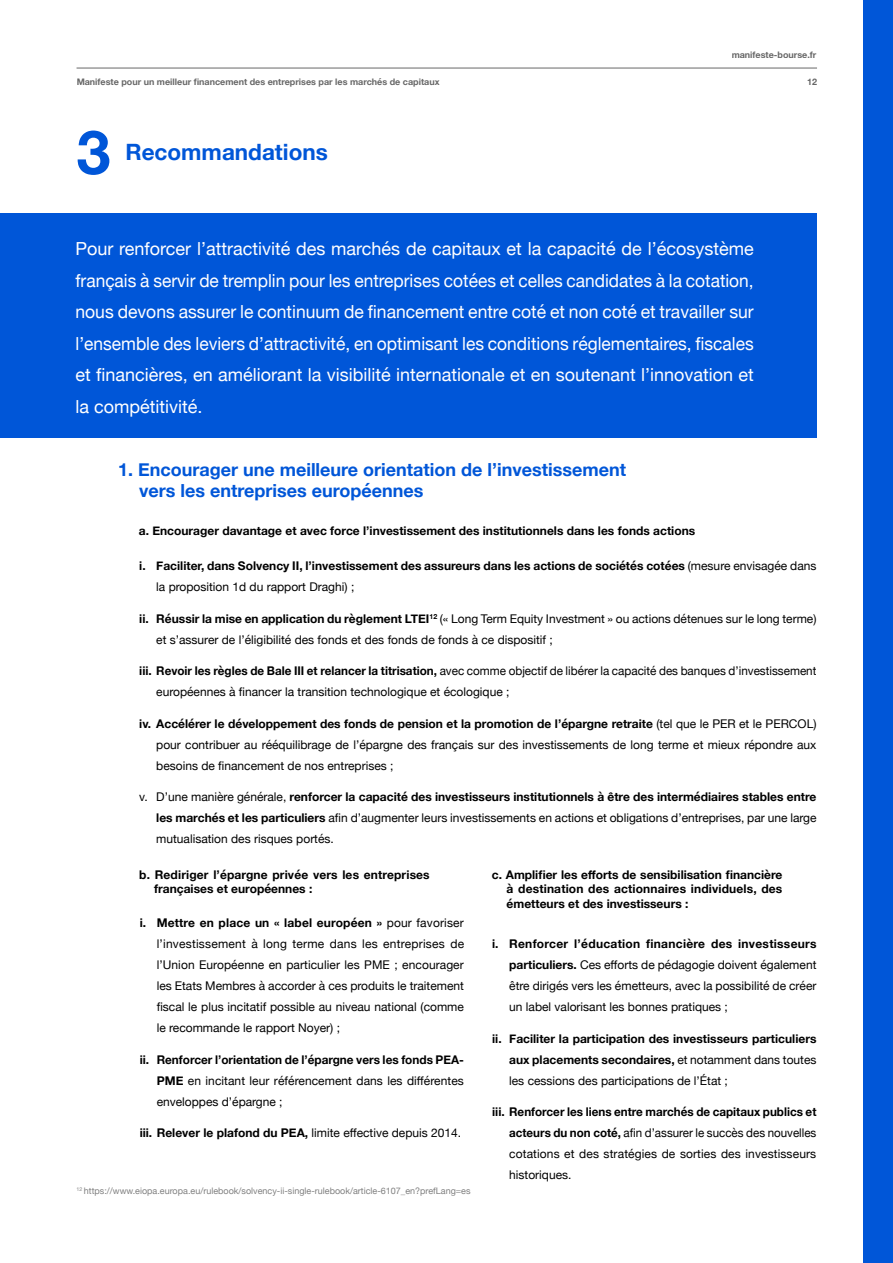
<style>
.page{position:relative;width:893px;height:1263px;background:#fff}
.page>*{position:absolute;margin:0;border:0;box-sizing:border-box;transform-origin:0 0}
.t1{font:700 61.05px "Helvetica Neue";color:#0056d8}
.t2{font:700 22.5px "Helvetica Neue";color:#0056d8}
.t3{font:18px/31.5px "Helvetica Neue";color:#fff;text-align:justify}
.t4{font:700 18px/21.6px "Helvetica Neue";color:#0056d8}
.t5{font:12px/21px "Helvetica Neue";color:#000;text-align:justify}
.t6{font:700 12px/14.4px "Helvetica Neue";color:#000}
.t7{font:9px "Helvetica Neue";color:#808080}
.t8{font:700 9px "Helvetica Neue";color:#000}
.s1{font-weight:400}
.s2{font-weight:700}
</style>
<div class="page">
<div style="left:863px;top:0;width:30px;height:1263px;background:#0056d8"></div>
<div style="left:0;top:213px;width:816px;height:225px;background:#0056d8"></div>
<hr style="left:77px;top:68px;width:740px;height:1px;background:#000">
<p class="t8" style="left:732px;top:47px;width:86px">manifeste-bourse.fr</p>
<p class="t8" style="left:77px;top:75px;width:364px">Manifeste pour un meilleur financement des entreprises par les marchés de capitaux</p>
<p class="t8" style="left:807px;top:75px;width:12px">12</p>
<h1 class="t1" style="left:77px;top:104px;width:35px">3</h1>
<h2 class="t2" style="left:125px;top:135px;width:204px">Recommandations</h2>
<p class="t3" style="left:75px;top:234px;width:680px">Pour renforcer l’attractivité des marchés de capitaux et la capacité de l’écosystème français à servir de tremplin pour les entreprises cotées et celles candidates à la cotation, nous devons assurer le continuum de financement entre coté et non coté et travailler sur l’ensemble des leviers d’attractivité, en optimisant les conditions réglementaires, fiscales et financières, en améliorant la visibilité internationale et en soutenant l’innovation et la compétitivité.</p>
<h3 class="t4" style="left:139px;top:459px;width:488px;text-indent:-21px">1. Encourager une meilleure orientation de l’investissement vers les entreprises européennes</h3>
<p class="t6" style="left:139px;top:524px;width:558px">a. Encourager davantage et avec force l’investissement des institutionnels dans les fonds actions</p>
<p class="t6" style="left:156px;top:556px;width:662px;line-height:21px;text-indent:-17px">i. Faciliter, dans Solvency II, l’investissement des assureurs dans les actions de sociétés cotées <span class="s1">(mesure envisagée dans la proposition 1d du rapport Draghi) ;</span></p>
<p class="t5" style="left:156px;top:608px;width:662px;text-indent:-17px"><span class="s2">ii. Réussir la mise en application du règlement LTEI</span><sup>12</sup> (« Long Term Equity Investment » ou actions détenues sur le long terme) et s’assurer de l’éligibilité des fonds et des fonds de fonds à ce dispositif ;</p>
<p class="t5" style="left:156px;top:661px;width:662px;text-indent:-17px"><span class="s2">iii. Revoir les règles de Bale III et relancer la titrisation,</span> avec comme objectif de libérer la capacité des banques d’investissement européennes à financer la transition technologique et écologique ;</p>
<p class="t5" style="left:156px;top:713px;width:662px;text-indent:-17px"><span class="s2">iv. Accélérer le développement des fonds de pension et la promotion de l’épargne retraite</span> (tel que le PER et le PERCOL) pour contribuer au rééquilibrage de l’épargne des français sur des investissements de long terme et mieux répondre aux besoins de financement de nos entreprises ;</p>
<p class="t5" style="left:156px;top:787px;width:662px;text-indent:-17px">v. D’une manière générale, <span class="s2">renforcer la capacité des investisseurs institutionnels à être des intermédiaires stables entre les marchés et les particuliers</span> afin d’augmenter leurs investissements en actions et obligations d’entreprises, par une large mutualisation des risques portés.</p>
<p class="t6" style="left:154px;top:868px;width:277px;text-indent:-15px">b. Rediriger l’épargne privée vers les entreprises françaises et européennes :</p>
<p class="t6" style="left:507px;top:868px;width:277px;text-align:justify;text-indent:-15px">c. Amplifier les efforts de sensibilisation financière à destination des actionnaires individuels, des émetteurs et des investisseurs :</p>
<p class="t5" style="left:157px;top:913px;width:309px;text-indent:-17px"><span class="s2">i. Mettre en place un « label européen »</span> pour favoriser l’investissement à long terme dans les entreprises de l’Union Européenne en particulier les PME ; encourager les Etats Membres à accorder à ces produits le traitement fiscal le plus incitatif possible au niveau national (comme le recommande le rapport Noyer) ;</p>
<p class="t5" style="left:157px;top:1049px;width:309px;text-indent:-17px"><span class="s2">ii. Renforcer l’orientation de l’épargne vers les fonds PEA-PME</span> en incitant leur référencement dans les différentes enveloppes d’épargne ;</p>
<p class="t6" style="left:140px;top:1126px;width:323px">iii. Relever le plafond du PEA, <span class="s1">limite effective depuis 2014.</span></p>
<p class="t7" style="left:77px;top:1184px;width:396px"><sup>12</sup> https://www.eiopa.europa.eu/rulebook/solvency-ii-single-rulebook/article-6107_en?prefLang=es</p>
<p class="t5" style="left:509px;top:934px;width:309px;text-indent:-17px"><span class="s2">i. Renforcer l’éducation financière des investisseurs particuliers.</span> Ces efforts de pédagogie doivent également être dirigés vers les émetteurs, avec la possibilité de créer un label valorisant les bonnes pratiques ;</p>
<p class="t6" style="left:509px;top:1028px;width:309px;line-height:21px;text-align:justify;text-indent:-17px">ii. Faciliter la participation des investisseurs particuliers aux placements secondaires, <span class="s1">et notamment dans toutes les cessions des participations de l’État ;</span></p>
<p class="t5" style="left:509px;top:1102px;width:309px;text-indent:-17px"><span class="s2">iii. Renforcer les liens entre marchés de capitaux publics et acteurs du non coté,</span> afin d’assurer le succès des nouvelles cotations et des stratégies de sorties des investisseurs historiques.</p>
</div>
